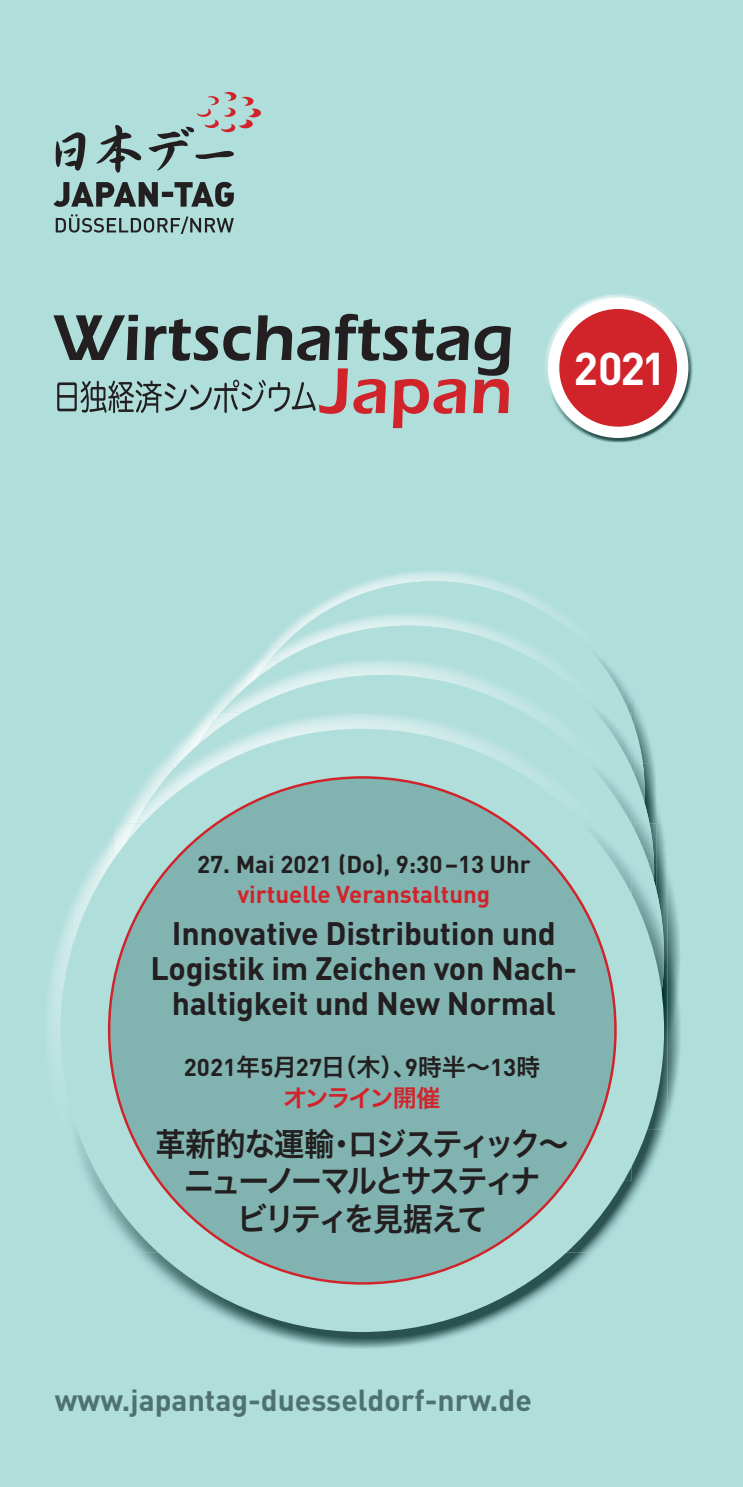
<style>
.page{position:relative;width:743px;height:1487px;background:#fff}
.page>*{position:absolute;margin:0;border:0;box-sizing:border-box;transform-origin:0 0}
.t1{font:700 45.25px "DIN";color:#fff}
.t2{font:700 32px/34.8px "DIN";letter-spacing:-.01em;color:#231f20;text-align:center}
.t3{font:32px/37.5px "Hira Kaku Pro W6";letter-spacing:-.095em;color:#231f20;text-align:center;scale:.94 1}
.t4{font:700 30px "DIN";color:#4f7271}
.t5{font:24px/31.5px "Hira Kaku Pro W6";letter-spacing:-.09em;color:#231f20;text-align:center}
.t6{font:700 24px "DIN";color:#231f20}
.t7{font:700 24px "DIN";color:#d1232a}
.s1{font-family:"DIN";font-weight:700}
.s2{color:#d1232a}
</style>
<div class="page">
<div style="left:0;top:0;width:742px;height:1486px;background:#afdedb"></div>
<svg style="left:53px;top:314px;width:457px;height:114px"></svg>
<svg style="left:56px;top:132px;width:29px;height:39px"></svg>
<svg style="left:148px;top:92px;width:113px;height:79px"></svg>
<svg style="left:96px;top:125px;width:45px;height:48px"></svg>
<svg style="left:53px;top:182px;width:181px;height:25px"></svg>
<svg style="left:56px;top:214px;width:178px;height:20px"></svg>
<img style="left:545px;top:294px;width:125px;height:83px">
<img style="left:553px;top:331px;width:139px;height:111px">
<img style="left:550px;top:320px;width:131px;height:80px">
<div style="left:547px;top:297px;width:140px;height:141px;background:#fff;border-radius:50%"></div>
<div style="left:559px;top:309px;width:117px;height:117px;background:#d1232a;border-radius:50%"></div>
<img style="left:308px;top:571px;width:247px;height:42px">
<div style="left:223px;top:581px;width:421px;height:420px;background:#afdedb;border-radius:50%"></div>
<img style="left:259px;top:647px;width:11px;height:12px">
<img style="left:270px;top:613px;width:298px;height:46px">
<img style="left:633px;top:703px;width:21px;height:60px">
<img style="left:633px;top:726px;width:9px;height:37px">
<div style="left:163px;top:625px;width:490px;height:491px;background:#afdedb;border-radius:50%"></div>
<img style="left:624px;top:687px;width:9px;height:16px">
<img style="left:598px;top:659px;width:26px;height:41px">
<img style="left:216px;top:697px;width:5px;height:6px">
<img style="left:631px;top:707px;width:2px;height:56px">
<img style="left:209px;top:703px;width:12px;height:9px">
<img style="left:221px;top:659px;width:344px;height:53px">
<img style="left:644px;top:763px;width:17px;height:60px">
<img style="left:633px;top:763px;width:11px;height:11px">
<img style="left:633px;top:774px;width:16px;height:49px">
<img style="left:631px;top:807px;width:2px;height:16px">
<div style="left:103px;top:675px;width:560px;height:560px;background:#afdedb;border-radius:50%"></div>
<svg style="left:625px;top:703px;width:6px;height:9px"></svg>
<img style="left:630px;top:712px;width:1px;height:51px">
<svg style="left:631px;top:763px;width:2px;height:7px"></svg>
<img style="left:630px;top:763px;width:1px;height:59px">
<img style="left:48px;top:907px;width:24px;height:169px">
<img style="left:120px;top:799px;width:15px;height:24px">
<img style="left:135px;top:712px;width:495px;height:111px">
<img style="left:89px;top:1180px;width:503px;height:168px">
<img style="left:113px;top:876px;width:567px;height:376px">
<img style="left:656px;top:823px;width:11px;height:306px">
<img style="left:633px;top:823px;width:20px;height:1px">
<img style="left:583px;top:824px;width:80px;height:411px">
<svg style="left:631px;top:823px;width:2px;height:6px"></svg>
<img style="left:72px;top:877px;width:28px;height:303px">
<img style="left:87px;top:851px;width:16px;height:53px">
<div style="left:60px;top:728px;width:603px;height:603px;background:#afdedb;border-radius:50%"></div>
<div style="left:109px;top:777px;width:506px;height:506px;background:#81b4b1;border-radius:50%"></div>
<h1 class="t1" style="left:573px;top:339px;width:94px">2021</h1>
<p class="t6" style="left:197px;top:848px;width:335px">27. Mai 2021 (Do), 9:30–13 Uhr</p>
<p class="t7" style="left:237px;top:878px;width:254px">virtuelle Veranstaltung</p>
<p class="t2" style="left:150px;top:914px;width:428px">Innovative Distribution und<br>Logistik im Zeichen von Nach&shy;haltigkeit und New Normal</p>
<p class="t5" style="left:184px;top:1049px;width:358px"><span class="s1">2021</span>年<span class="s1">5</span>月<span class="s1">27</span>日（木）、<span class="s1">9</span>時半～<span class="s1">13</span>時<span class="s2">オンライン開催</span></p>
<p class="t3" style="left:155px;top:1123px;width:441px">革新的な運輸・ロジスティック～ニューノーマルとサスティナ<br>ビリティを見据えて</p>
<p class="t4" style="left:55px;top:1379px;width:478px">www.japantag-duesseldorf-nrw.de</p>
</div>
